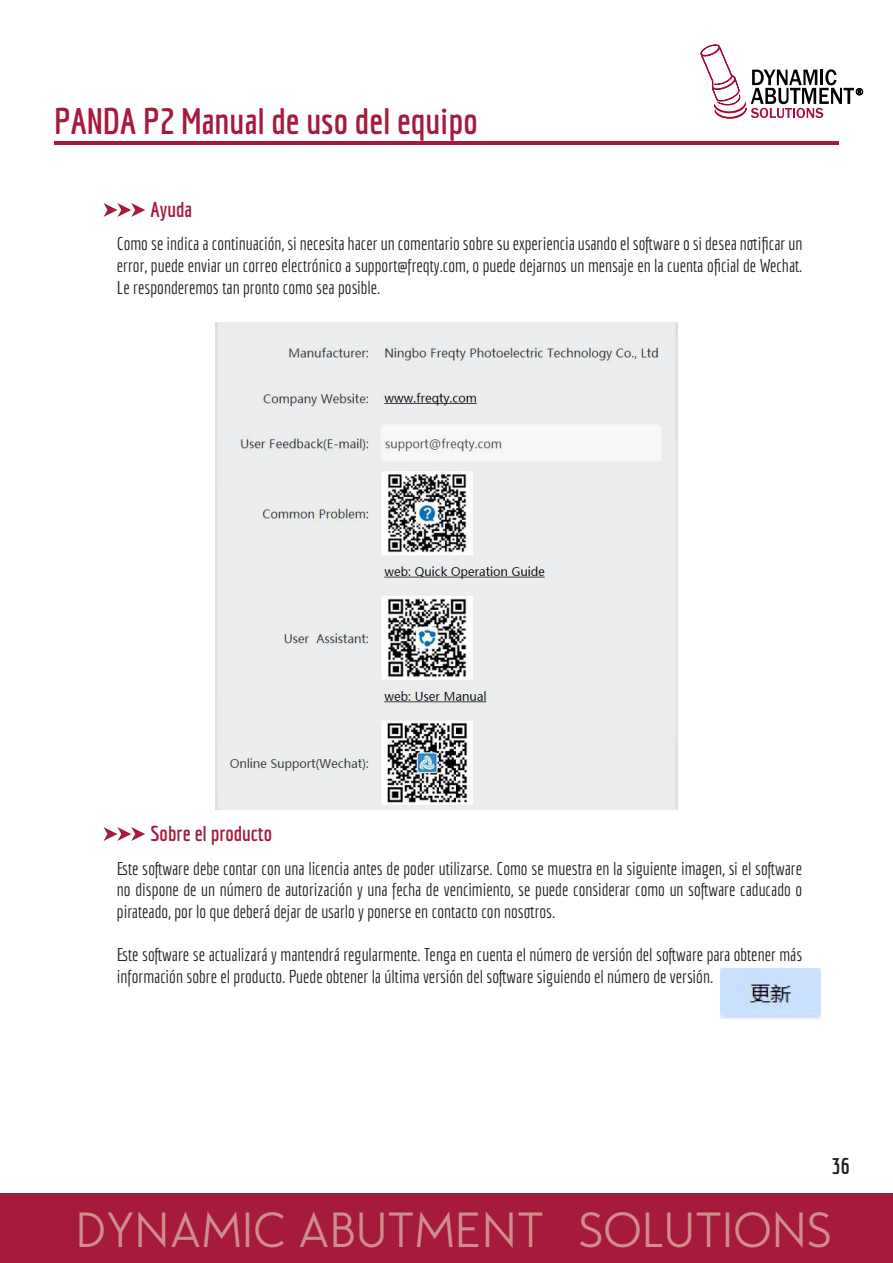
<style>
.page{position:relative;width:893px;height:1263px;background:#fff}
.page>*{position:absolute;margin:0;border:0;box-sizing:border-box;transform-origin:0 0}
.t1{font:42.3px "Edelsans";color:#cf8e8b}
.t2{font:700 36px "Economica";color:#a61a3b}
.t3{font:700 22.5px "Economica";color:#231f20}
.t4{font:700 21px "Economica";color:#a61b3d}
.t5{font:18px/21.6px "Economica";color:#231f20;text-align:justify}
</style>
<div class="page">
<svg style="left:700px;top:44px;width:163px;height:75px"></svg>
<div style="left:0;top:1193px;width:893px;height:70px;background:#a61a3b"></div>
<hr style="left:54px;top:142px;width:785px;height:3px;background:#a61a3b">
<svg style="left:104px;top:203px;width:41px;height:14px"></svg>
<svg style="left:104px;top:827px;width:41px;height:14px"></svg>
<img style="left:216px;top:322px;width:461px;height:487px">
<img style="left:721px;top:968px;width:100px;height:50px">
<h2 class="t2" style="left:54px;top:100px;width:425px">PANDA P2 Manual de uso del equipo</h2>
<p class="t4" style="left:150px;top:197px;width:43px">Ayuda</p>
<p class="t5" style="left:117px;top:233px;width:687px">Como se indica a continuación, si necesita hacer un comentario sobre su experiencia usando el software o si desea notificar un error, puede enviar un correo electrónico a support@freqty.com, o puede dejarnos un mensaje en la cuenta oficial de Wechat.<br>Le responderemos tan pronto como sea posible.</p>
<p class="t4" style="left:150px;top:821px;width:123px">Sobre el producto</p>
<p class="t5" style="left:117px;top:857px;width:687px">Este software debe contar con una licencia antes de poder utilizarse. Como se muestra en la siguiente imagen, si el software no dispone de un número de autorización y una fecha de vencimiento, se puede considerar como un software caducado o pirateado, por lo que deberá dejar de usarlo y ponerse en contacto con nosotros.</p>
<p class="t5" style="left:117px;top:943px;width:687px">Este software se actualizará y mantendrá regularmente. Tenga en cuenta el número de versión del software para obtener más información sobre el producto. Puede obtener la última versión del software siguiendo el número de versión.</p>
<p class="t3" style="left:831px;top:1153px;width:20px">36</p>
<h1 class="t1" style="left:76px;top:1205px;width:757px">DYNAMIC ABUTMENT SOLUTIONS</h1>
</div>
